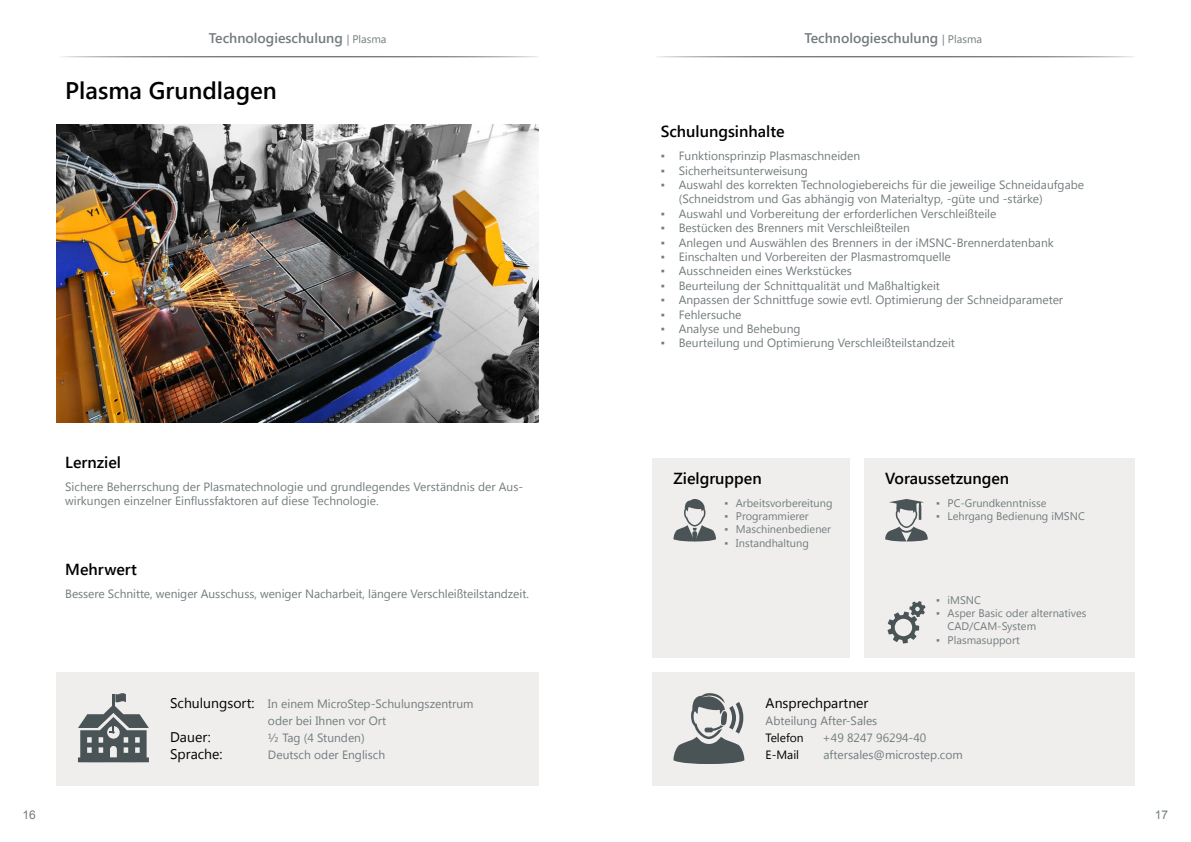
<style>
.page{position:relative;width:1191px;height:842px;background:#fff}
.page>*{position:absolute;margin:0;border:0;box-sizing:border-box;transform-origin:0 0}
.t1{font:600 24px "Segoe UI";color:#000}
.t2{font:600 16px "Segoe UI";color:#000}
.t3{font:600 14px "Segoe UI";color:#737c7e}
.t4{font:14px "Segoe UI";color:#000}
.t5{font:12px/14.4px "Segoe UI";color:#737c7e}
.t6{font:12px "Segoe UI";color:#000}
.t7{font:12px "Arial";color:#737c7e}
.t8{font:11px/13.2px "Segoe UI";color:#737c7e}
.s1{font-weight:400;font-size:11px}
.s2{font-size:14px;color:#000}
</style>
<div class="page">
<div style="left:652px;top:672px;width:482px;height:113px;background:#efeeed"></div>
<div style="left:864px;top:458px;width:270px;height:200px;background:#efeeed"></div>
<div style="left:652px;top:458px;width:197px;height:200px;background:#efeeed"></div>
<svg style="left:673px;top:693px;width:71px;height:71px"></svg>
<svg style="left:673px;top:499px;width:43px;height:42px"></svg>
<svg style="left:885px;top:499px;width:42px;height:42px"></svg>
<div style="left:57px;top:672px;width:482px;height:113px;background:#efeeed"></div>
<svg style="left:78px;top:693px;width:71px;height:69px"></svg>
<img style="left:57px;top:125px;width:482px;height:297px">
<svg style="left:656px;top:56px;width:478px;height:1px"></svg>
<svg style="left:61px;top:56px;width:478px;height:1px"></svg>
<svg style="left:887px;top:601px;width:38px;height:42px"></svg>
<p class="t3" style="left:209px;top:24px;width:179px">Technologieschulung <span class="s1">| Plasma</span></p>
<h1 class="t1" style="left:65px;top:68px;width:213px">Plasma Grundlagen</h1>
<h2 class="t2" style="left:65px;top:447px;width:57px">Lernziel</h2>
<p class="t5" style="left:65px;top:479px;width:459px">Sichere Beherrschung der Plasmatechnologie und grundlegendes Verständnis der Aus&shy;wirkungen einzelner Einflussfaktoren auf diese Technologie.</p>
<h2 class="t2" style="left:65px;top:554px;width:73px">Mehrwert</h2>
<p class="t5" style="left:65px;top:586px;width:465px">Bessere Schnitte, weniger Ausschuss, weniger Nacharbeit, längere Verschleißteilstandzeit.</p>
<p class="t5" style="left:268px;top:695px;width:207px;line-height:17px;text-indent:-98px"><span class="s2">Schulungsort:</span> In einem MicroStep-Schulungszentrum oder bei Ihnen vor Ort</p>
<p class="t4" style="left:170px;top:727px;width:42px">Dauer:</p>
<p class="t5" style="left:268px;top:730px;width:98px">½ Tag (4 Stunden)</p>
<p class="t4" style="left:170px;top:744px;width:54px">Sprache:</p>
<p class="t5" style="left:268px;top:747px;width:119px">Deutsch oder Englisch</p>
<p class="t3" style="left:804px;top:24px;width:179px">Technologieschulung <span class="s1">| Plasma</span></p>
<h2 class="t2" style="left:660px;top:117px;width:125px">Schulungsinhalte</h2>
<p class="t5" style="left:660px;top:148px;width:201px">▪ Funktionsprinzip Plasmaschneiden</p>
<p class="t5" style="left:660px;top:163px;width:149px">▪ Sicherheitsunterweisung</p>
<p class="t5" style="left:678px;top:177px;width:407px;text-indent:-18px">▪ Auswahl des korrekten Technologiebereichs für die jeweilige Schneidaufgabe (Schneidstrom und Gas abhängig von Materialtyp, -güte und -stärke)</p>
<p class="t5" style="left:660px;top:206px;width:337px">▪ Auswahl und Vorbereitung der erforderlichen Verschleißteile</p>
<p class="t5" style="left:660px;top:220px;width:251px">▪ Bestücken des Brenners mit Verschleißteilen</p>
<p class="t5" style="left:660px;top:235px;width:394px">▪ Anlegen und Auswählen des Brenners in der iMSNC-Brennerdatenbank</p>
<p class="t5" style="left:660px;top:249px;width:292px">▪ Einschalten und Vorbereiten der Plasmastromquelle</p>
<p class="t5" style="left:660px;top:263px;width:192px">▪ Ausschneiden eines Werkstückes</p>
<p class="t5" style="left:660px;top:278px;width:281px">▪ Beurteilung der Schnittqualität und Maßhaltigkeit</p>
<p class="t5" style="left:660px;top:292px;width:404px">▪ Anpassen der Schnittfuge sowie evtl. Optimierung der Schneidparameter</p>
<p class="t5" style="left:660px;top:307px;width:82px">▪ Fehlersuche</p>
<p class="t5" style="left:660px;top:321px;width:141px">▪ Analyse und Behebung</p>
<p class="t5" style="left:660px;top:335px;width:296px">▪ Beurteilung und Optimierung Verschleißteilstandzeit</p>
<h2 class="t2" style="left:673px;top:463px;width:90px">Zielgruppen</h2>
<h2 class="t2" style="left:885px;top:463px;width:126px">Voraussetzungen</h2>
<p class="t8" style="left:724px;top:496px;width:109px">▪ Arbeitsvorbereitung</p>
<p class="t8" style="left:724px;top:509px;width:86px">▪ Programmierer</p>
<p class="t8" style="left:724px;top:522px;width:108px">▪ Maschinenbediener</p>
<p class="t8" style="left:724px;top:536px;width:86px">▪ Instandhaltung</p>
<p class="t8" style="left:936px;top:496px;width:112px">▪ PC-Grundkenntnisse</p>
<p class="t8" style="left:936px;top:509px;width:150px">▪ Lehrgang Bedienung iMSNC</p>
<p class="t8" style="left:936px;top:593px;width:46px">▪ iMSNC</p>
<p class="t8" style="left:947px;top:606px;width:140px;text-indent:-11px">▪ Asper Basic oder alternatives<br>CAD/CAM-System</p>
<p class="t8" style="left:936px;top:632px;width:85px">▪ Plasmasupport</p>
<p class="t4" style="left:765px;top:693px;width:104px">Ansprechpartner</p>
<p class="t5" style="left:765px;top:713px;width:113px">Abteilung After-Sales</p>
<p class="t6" style="left:765px;top:730px;width:40px">Telefon</p>
<p class="t5" style="left:822px;top:730px;width:105px">+49 8247 96294-40</p>
<p class="t6" style="left:765px;top:747px;width:35px">E-Mail</p>
<p class="t5" style="left:823px;top:747px;width:141px">aftersales@microstep.com</p>
<p class="t7" style="left:22px;top:807px;width:15px">16</p>
<p class="t7" style="left:1154px;top:807px;width:15px">17</p>
</div>
